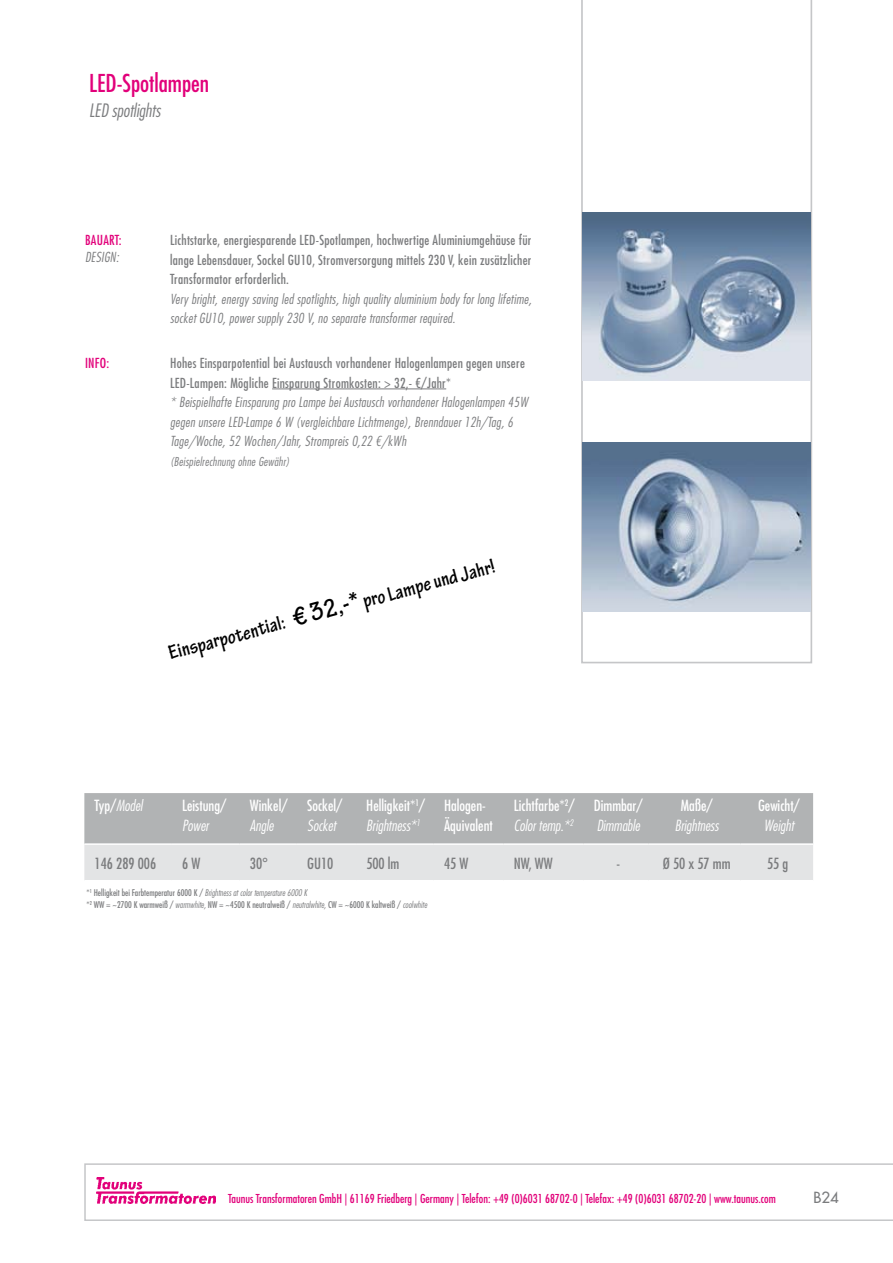
<style>
.page{position:relative;width:893px;height:1263px;background:#fff}
.page>*{position:absolute;margin:0;border:0;box-sizing:border-box;transform-origin:0 0}
.t1{font:condensed 24px "Futura Std";color:#e2007a}
.t2{font:700 condensed 21px "Tekton Pro";color:#000}
.t3{font:italic 300 condensed 18px "Futura Std";color:#7b7c7e}
.t4{font:condensed 15px/19.5px "Futura Std";color:#fff}
.t5{font:italic 300 condensed 15px "Futura Std";color:#fff}
.t6{font:condensed 15px "Futura Std";color:#7b7c7e}
.t7{font:500 15px "Futura Std";color:#7b7c7e}
.t8{font:italic 300 condensed 13.5px/19.5px "Futura Std";letter-spacing:.02em;color:#7b7c7e}
.t9{font:condensed 13.5px/19.5px "Futura Std";letter-spacing:.02em;color:#7b7c7e;text-align:justify}
.t10{font:condensed 13.5px "Futura Std";letter-spacing:.02em;color:#e2007a}
.t11{font:condensed 12px "Futura Std";color:#e2007a}
.t12{font:italic 300 condensed 12px "Futura Std";letter-spacing:.02em;color:#7b7c7e}
.t13{font:condensed 9px/11.7px "Futura Std";color:#7b7c7e}
.s1{font-size:27px}
.s2{font-weight:400;font-style:normal}
.s3{font-weight:300;font-style:italic}
</style>
<div class="page">
<svg style="left:84px;top:1163px;width:809px;height:58px"></svg>
<img style="left:96px;top:1178px;width:120px;height:25px">
<hr style="left:272px;top:389px;width:174px;height:1px;background:#7b7c7e">
<svg style="left:581px;top:0;width:231px;height:663px"></svg>
<img style="left:583px;top:212px;width:228px;height:169px">
<img style="left:583px;top:443px;width:228px;height:168px">
<svg style="left:84px;top:793px;width:729px;height:87px;background:#c5c7c8"></svg>
<hr style="left:84px;top:843px;width:88px;height:2px;background:#fff">
<hr style="left:172px;top:843px;width:68px;height:2px;background:#fff">
<hr style="left:240px;top:843px;width:57px;height:2px;background:#fff">
<hr style="left:297px;top:843px;width:59px;height:2px;background:#fff">
<hr style="left:356px;top:843px;width:78px;height:2px;background:#fff">
<hr style="left:434px;top:843px;width:70px;height:2px;background:#fff">
<hr style="left:504px;top:843px;width:80px;height:2px;background:#fff">
<hr style="left:584px;top:843px;width:65px;height:2px;background:#fff">
<hr style="left:649px;top:843px;width:91px;height:2px;background:#fff">
<hr style="left:740px;top:843px;width:73px;height:2px;background:#fff">
<h1 class="t1" style="left:89px;top:69px;width:121px">LED-Spotlampen</h1>
<h3 class="t3" style="left:89px;top:100px;width:73px">LED spotlights</h3>
<p class="t10" style="left:85px;top:232px;width:38px">BAUART:</p>
<p class="t9" style="left:170px;top:230px;width:363px">Lichtstarke, energiesparende LED-Spotlampen, hochwertige Aluminiumgehäuse für lange Lebensdauer, Sockel GU10, Stromversorgung mittels 230 V, kein zusätzlicher Transformator erforderlich.</p>
<p class="t8" style="left:170px;top:289px;width:363px">Very bright, energy saving led spotlights, high quality aluminium body for long lifetime, socket GU10, power supply 230 V, no separate transformer required.</p>
<p class="t10" style="left:85px;top:355px;width:26px">INFO:</p>
<p class="t9" style="left:170px;top:353px;width:356px">Hohes Einsparpotential bei Austausch vorhandener Halogenlampen gegen unsere<br>LED-Lampen: Mögliche Einsparung Stromkosten: &gt; 32,- €/Jahr*</p>
<p class="t8" style="left:170px;top:393px;width:359px">* Beispielhafte Einsparung pro Lampe bei Austausch vorhandener Halogenlampen 45W gegen unsere LED-Lampe 6 W (vergleichbare Lichtmenge), Brenndauer 12h/Tag, 6<br>Tage/Woche, 52 Wochen/Jahr, Strompreis 0,22 €/kWh</p>
<p class="t12" style="left:170px;top:454px;width:121px">(Beispielrechnung ohne Gewähr)</p>
<p class="t8" style="left:85px;top:248px;width:35px">DESIGN:</p>
<h2 class="t2" style="left:166px;top:641px;width:339px;rotate:-15deg">Einsparpotential: <span class="s1">€ 32,-*</span> pro Lampe und Jahr!</h2>
<p class="t5" style="left:95px;top:797px;width:49px"><span class="s2">Typ/</span>Model</p>
<p class="t4" style="left:182px;top:796px;width:46px">Leistung/</p>
<p class="t5" style="left:182px;top:816px;width:28px">Power</p>
<p class="t4" style="left:250px;top:796px;width:39px">Winkel/</p>
<p class="t5" style="left:250px;top:816px;width:25px">Angle</p>
<p class="t4" style="left:307px;top:796px;width:37px">Sockel/</p>
<p class="t5" style="left:307px;top:816px;width:30px">Socket</p>
<p class="t4" style="left:366px;top:796px;width:60px">Helligkeit*<sup>1</sup>/<br><span class="s3">Brightness*</span><sup>1</sup></p>
<p class="t4" style="left:444px;top:796px;width:50px">Halogen-<br>Äquivalent</p>
<p class="t4" style="left:514px;top:796px;width:62px">Lichtfarbe*<sup>2</sup>/<br><span class="s3">Color temp.*</span><sup>2</sup></p>
<p class="t4" style="left:594px;top:796px;width:50px">Dimmbar/</p>
<p class="t5" style="left:597px;top:816px;width:45px">Dimmable</p>
<p class="t4" style="left:681px;top:796px;width:34px">Maße/</p>
<p class="t5" style="left:675px;top:816px;width:45px">Brightness</p>
<p class="t4" style="left:758px;top:796px;width:43px">Gewicht/</p>
<p class="t5" style="left:764px;top:816px;width:31px">Weight</p>
<p class="t6" style="left:95px;top:854px;width:63px">146 289 006</p>
<p class="t6" style="left:182px;top:854px;width:20px">6 W</p>
<p class="t6" style="left:250px;top:854px;width:20px">30°</p>
<p class="t6" style="left:307px;top:854px;width:28px">GU10</p>
<p class="t6" style="left:366px;top:854px;width:35px">500 lm</p>
<p class="t6" style="left:444px;top:854px;width:26px">45 W</p>
<p class="t6" style="left:514px;top:854px;width:40px">NW, WW</p>
<p class="t6" style="left:616px;top:854px;width:5px">-</p>
<p class="t6" style="left:663px;top:854px;width:69px">Ø 50 x 57 mm</p>
<p class="t6" style="left:767px;top:854px;width:23px">55 g</p>
<p class="t13" style="left:86px;top:887px;width:342px">*<sup>1</sup> Helligkeit bei Farbtemperatur 6000 K / <span class="s3">Brightness at color temperature 6000 K<br></span>*<sup>2</sup> WW = ~2700 K warmweiß / <span class="s3">warmwhite,</span> NW = ~4500 K neutralweiß / <span class="s3">neutralwhite,</span> CW = ~6000 K kaltweiß / <span class="s3">coolwhite</span></p>
<p class="t11" style="left:228px;top:1191px;width:549px">Taunus Transformatoren GmbH | 61169 Friedberg | Germany | Telefon: +49 (0)6031 68702-0 | Telefax: +49 (0)6031 68702-20 | www.taunus.com</p>
<p class="t7" style="left:814px;top:1188px;width:27px">B24</p>
</div>
